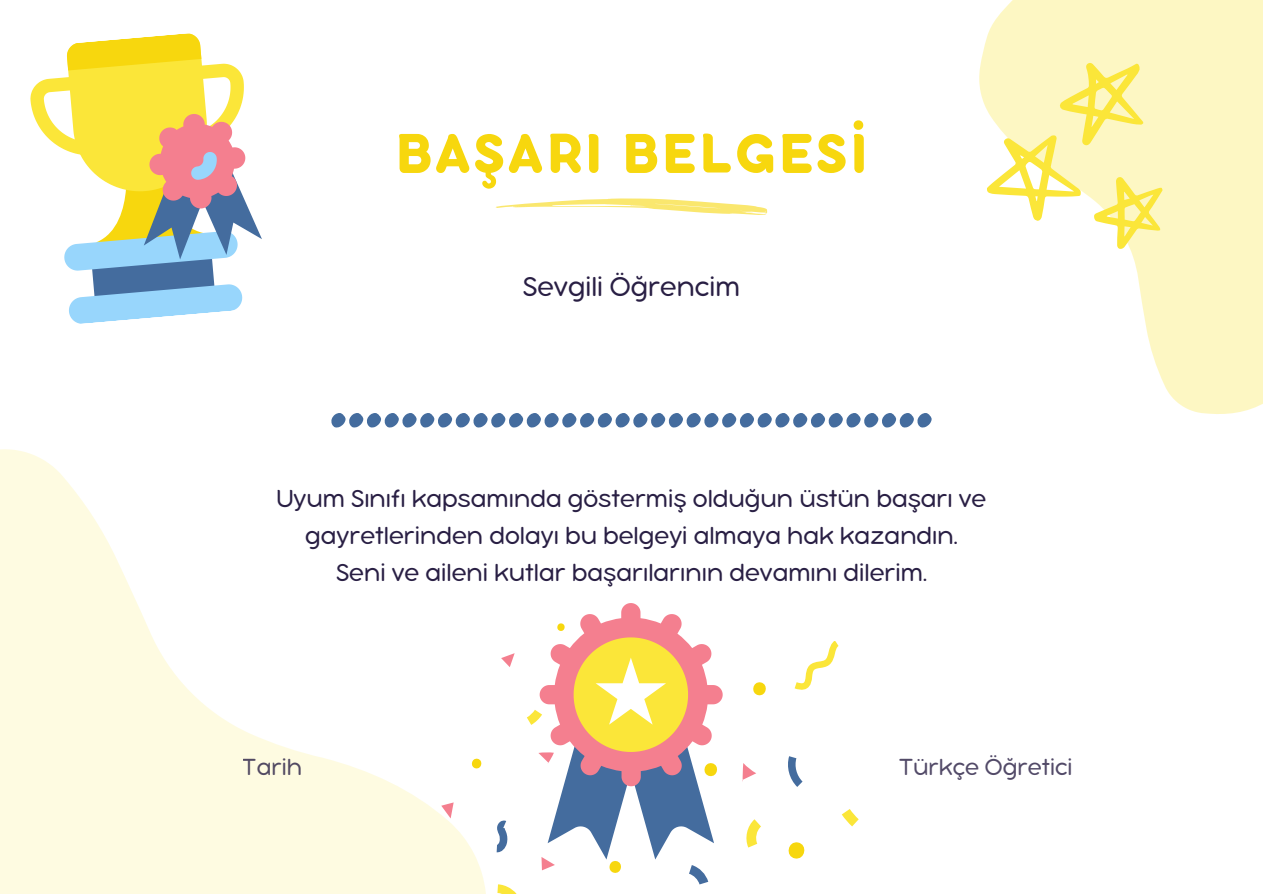
<style>
.page{position:relative;width:1263px;height:894px;background:#fff}
.page>*{position:absolute;margin:0;border:0;box-sizing:border-box;transform-origin:0 0}
.t1{font:120px "NF Lepetitcochon Regular";color:#446c9e}
.t2{font:700 60px "Bubbleboddy Neue";letter-spacing:.05em;color:#f7d70e}
.t3{font:300 30px "Bubbleboddy Neue";color:#291f44}
.t4{font:300 27px/37.2px "Bubbleboddy Neue";color:#291f44;text-align:center}
.t5{font:300 25.5px "Bubbleboddy Neue";color:#291f44}
</style>
<div class="page">
<svg style="left:0;top:449px;width:486px;height:444px"></svg>
<svg style="left:979px;top:0;width:284px;height:414px;fill:#fdf7c3"></svg>
<svg style="left:788px;top:756px;width:15px;height:31px"></svg>
<svg style="left:753px;top:682px;width:13px;height:14px"></svg>
<svg style="left:788px;top:842px;width:17px;height:17px"></svg>
<svg style="left:470px;top:757px;width:14px;height:12px"></svg>
<svg style="left:841px;top:809px;width:18px;height:18px"></svg>
<svg style="left:746px;top:819px;width:15px;height:29px"></svg>
<svg style="left:794px;top:641px;width:45px;height:49px"></svg>
<svg style="left:742px;top:763px;width:14px;height:19px"></svg>
<svg style="left:439px;top:800px;width:15px;height:18px"></svg>
<svg style="left:496px;top:198px;width:271px;height:17px"></svg>
<svg style="left:982px;top:43px;width:192px;height:217px"></svg>
<svg style="left:496px;top:603px;width:227px;height:290px"></svg>
<svg style="left:30px;top:33px;width:232px;height:291px"></svg>
<h2 class="t2" style="left:395px;top:134px;width:474px">BAŞARI BELGESİ</h2>
<p class="t3" style="left:523px;top:277px;width:219px">Sevgili Öğrencim</p>
<p class="t1" style="left:330px;top:304px;width:605px">..................................</p>
<p class="t4" style="left:276px;top:482px;width:712px">Uyum Sınıfı kapsamında göstermiş olduğun üstün başarı ve gayretlerinden dolayı bu belgeyi almaya hak kazandın.<br>Seni ve aileni kutlar başarılarının devamını dilerim.</p>
<p class="t5" style="left:243px;top:758px;width:61px">Tarih</p>
<p class="t5" style="left:899px;top:758px;width:175px">Türkçe Öğretici</p>
</div>
